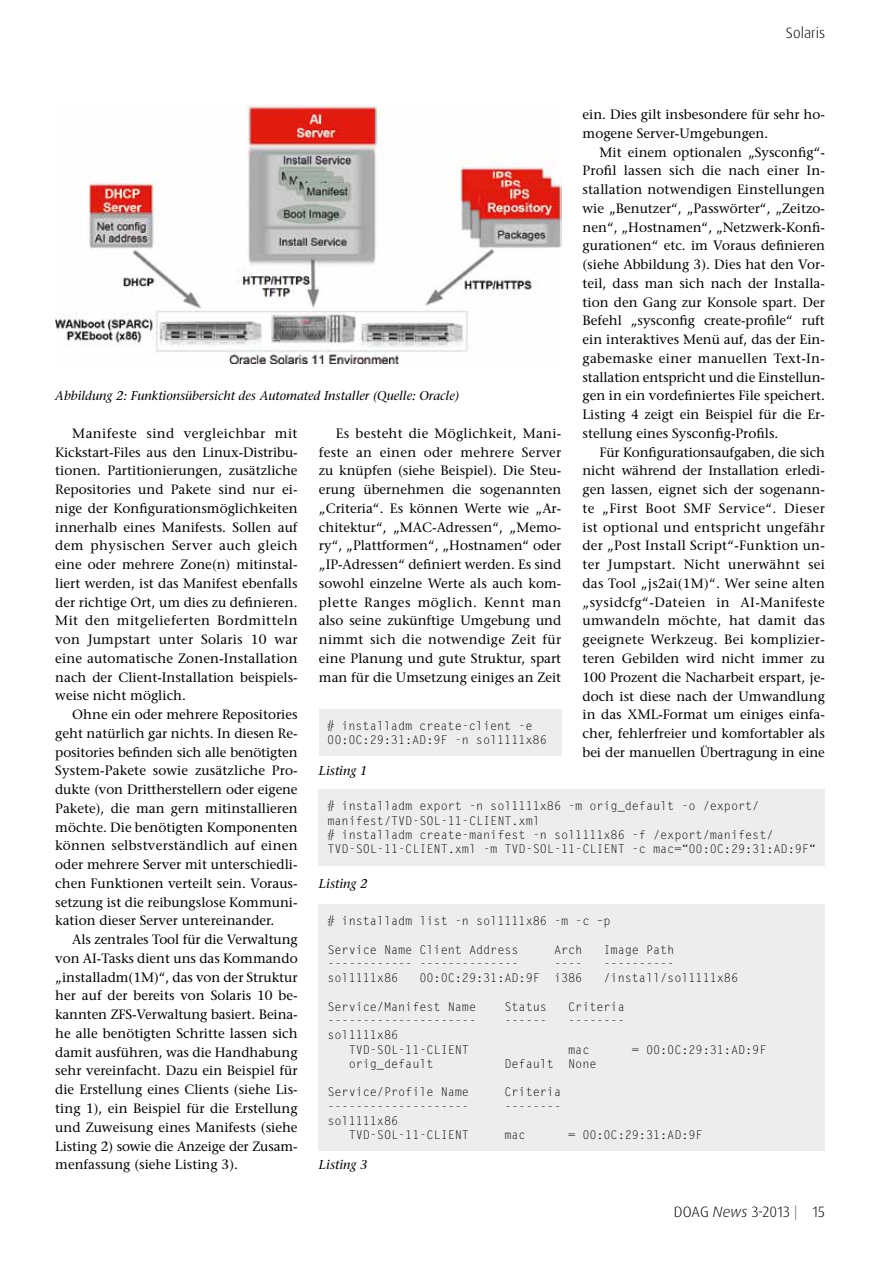
<style>
.page{position:relative;width:893px;height:1263px;background:#fff}
.page>*{position:absolute;margin:0;border:0;box-sizing:border-box;transform-origin:0 0}
.t1{font:300 15px "Dax Pro";color:#000}
.t2{font:500 13.5px/18.8px "Stone Serif Std";color:#000;text-align:justify}
.t3{font:italic 500 12.75px "Stone Serif Std";color:#000}
.t4{font:12px/14.2px "Letter Gothic Std";letter-spacing:-.01em;color:#000}
.s1{font-style:italic}
.s2{color:#706f6f}
</style>
<div class="page">
<img style="left:55px;top:105px;width:506px;height:258px">
<div style="left:319px;top:709px;width:242px;height:47px;background:#ededed"></div>
<div style="left:319px;top:789px;width:506px;height:77px;background:#ededed"></div>
<div style="left:319px;top:904px;width:506px;height:247px;background:#ededed"></div>
<p class="t1" style="left:786px;top:23px;width:41px">Solaris</p>
<p class="t2" style="left:583px;top:105px;width:244px">ein. Dies gilt insbesondere für sehr ho&shy;mogene Server-Umgebungen.</p>
<p class="t2" style="left:583px;top:143px;width:244px;text-indent:17px">Mit einem optionalen „Sysconfig“- Profil lassen sich die nach einer In&shy;stallation notwendigen Einstellungen wie „Benutzer“, „Passwörter“, „Zeitzo&shy;nen“, „Hostnamen“, „Netzwerk-Konfi&shy;gurationen“ etc. im Voraus definieren (siehe Abbildung 3). Dies hat den Vor&shy;teil, dass man sich nach der Installa&shy;tion den Gang zur Konsole spart. Der Befehl „sysconfig create-profile“ ruft ein interaktives Menü auf, das der Ein&shy;gabemaske einer manuellen Text-In&shy;stallation entspricht und die Einstellun&shy;gen in ein vordefiniertes File speichert.<br>Listing 4 zeigt ein Beispiel für die Er&shy;stellung eines Sysconfig-Profils.</p>
<p class="t2" style="left:583px;top:443px;width:244px;text-indent:17px">Für Konfigurationsaufgaben, die sich nicht während der Installation erledi&shy;gen lassen, eignet sich der sogenann&shy;te „First Boot SMF Service“. Dieser ist optional und entspricht ungefähr der „Post Install Script“-Funktion un&shy;ter Jumpstart. Nicht unerwähnt sei das Tool „js2ai(1M)“. Wer seine alten „sysidcfg“-Dateien in AI-Manifeste umwandeln möchte, hat damit das geeignete Werkzeug. Bei komplizier&shy;teren Gebilden wird nicht immer zu 100 Prozent die Nacharbeit erspart, je&shy;doch ist diese nach der Umwandlung in das XML-Format um einiges einfa&shy;cher, fehlerfreier und komfortabler als bei der manuellen Übertragung in eine</p>
<p class="t3" style="left:55px;top:388px;width:405px">Abbildung 2: Funktionsübersicht des Automated Installer (Quelle: Oracle)</p>
<p class="t2" style="left:55px;top:424px;width:244px;text-indent:17px">Manifeste sind vergleichbar mit Kickstart-Files aus den Linux-Distribu&shy;tionen. Partitionierungen, zusätzliche Repositories und Pakete sind nur ei&shy;nige der Konfigurationsmöglichkeiten innerhalb eines Manifests. Sollen auf dem physischen Server auch gleich eine oder mehrere Zone(n) mitinstal&shy;liert werden, ist das Manifest ebenfalls der richtige Ort, um dies zu definieren.<br>Mit den mitgelieferten Bordmitteln von Jumpstart unter Solaris 10 war eine automatische Zonen-Installation nach der Client-Installation beispiels&shy;weise nicht möglich.</p>
<p class="t2" style="left:55px;top:705px;width:244px;text-indent:17px">Ohne ein oder mehrere Repositories geht natürlich gar nichts. In diesen Re&shy;positories befinden sich alle benötigten System-Pakete sowie zusätzliche Pro&shy;dukte (von Drittherstellern oder eigene Pakete), die man gern mitinstallieren möchte. Die benötigten Komponenten können selbstverständlich auf einen oder mehrere Server mit unterschiedli&shy;chen Funktionen verteilt sein. Voraus&shy;setzung ist die reibungslose Kommuni&shy;kation dieser Server untereinander.</p>
<p class="t2" style="left:55px;top:930px;width:244px;text-indent:17px">Als zentrales Tool für die Verwaltung von AI-Tasks dient uns das Kommando „installadm(1M)“, das von der Struktur her auf der bereits von Solaris 10 be&shy;kannten ZFS-Verwaltung basiert. Beina&shy;he alle benötigten Schritte lassen sich damit ausführen, was die Handhabung sehr vereinfacht. Dazu ein Beispiel für die Erstellung eines Clients (siehe Lis&shy;ting 1), ein Beispiel für die Erstellung und Zuweisung eines Manifests (siehe Listing 2) sowie die Anzeige der Zusam&shy;menfassung (siehe Listing 3).</p>
<p class="t2" style="left:319px;top:424px;width:244px;text-indent:17px">Es besteht die Möglichkeit, Mani&shy;feste an einen oder mehrere Server zu knüpfen (siehe Beispiel). Die Steu&shy;erung übernehmen die sogenannten „Criteria“. Es können Werte wie „Ar&shy;chitektur“, „MAC-Adressen“, „Memo&shy;ry“, „Plattformen“, „Hostnamen“ oder „IP-Adressen“ definiert werden. Es sind sowohl einzelne Werte als auch kom&shy;plette Ranges möglich. Kennt man also seine zukünftige Umgebung und nimmt sich die notwendige Zeit für eine Planung und gute Struktur, spart man für die Umsetzung einiges an Zeit</p>
<p class="t4" style="left:327px;top:719px;width:221px"># installadm create-client -e<br>00:0C:29:31:AD:9F -n sol1111x86</p>
<p class="t3" style="left:319px;top:763px;width:50px">Listing 1</p>
<p class="t4" style="left:327px;top:799px;width:490px"># installadm export -n sol1111x86 -m orig_default -o /export/ manifest/TVD-SOL-11-CLIENT.xml<br># installadm create-manifest -n sol1111x86 -f /export/manifest/ TVD-SOL-11-CLIENT.xml -m TVD-SOL-11-CLIENT -c mac=“00:0C:29:31:AD:9F“</p>
<p class="t3" style="left:319px;top:876px;width:50px">Listing 2</p>
<p class="t4" style="left:327px;top:914px;width:285px"># installadm list -n sol1111x86 -m -c –p</p>
<p class="t4" style="left:327px;top:943px;width:193px">Service Name Client Address</p>
<p class="t4" style="left:554px;top:943px;width:30px">Arch</p>
<p class="t4" style="left:604px;top:943px;width:72px">Image Path</p>
<p class="t4" style="left:327px;top:957px;width:193px">------------ --------------</p>
<p class="t4" style="left:554px;top:957px;width:30px">----</p>
<p class="t4" style="left:604px;top:957px;width:72px">----------</p>
<p class="t4" style="left:327px;top:971px;width:72px">sol1111x86</p>
<p class="t4" style="left:419px;top:971px;width:164px">00:0C:29:31:AD:9F i386</p>
<p class="t4" style="left:604px;top:971px;width:136px">/install/sol1111x86</p>
<p class="t4" style="left:327px;top:1000px;width:150px">Service/Manifest Name</p>
<p class="t4" style="left:504px;top:1000px;width:44px">Status</p>
<p class="t4" style="left:568px;top:1000px;width:58px">Criteria</p>
<p class="t4" style="left:327px;top:1014px;width:150px">---------------------</p>
<p class="t4" style="left:504px;top:1014px;width:44px">------</p>
<p class="t4" style="left:568px;top:1014px;width:58px">--------</p>
<p class="t4" style="left:349px;top:1028px;width:122px;text-indent:-21px">sol1111x86<br>TVD-SOL-11-CLIENT</p>
<p class="t4" style="left:568px;top:1042px;width:23px">mac</p>
<p class="t4" style="left:632px;top:1042px;width:136px">= 00:0C:29:31:AD:9F</p>
<p class="t4" style="left:349px;top:1057px;width:87px">orig_default</p>
<p class="t4" style="left:504px;top:1057px;width:94px">Default None</p>
<p class="t4" style="left:327px;top:1085px;width:143px">Service/Profile Name</p>
<p class="t4" style="left:504px;top:1085px;width:58px">Criteria</p>
<p class="t4" style="left:327px;top:1099px;width:143px">--------------------</p>
<p class="t4" style="left:504px;top:1099px;width:58px">--------</p>
<p class="t4" style="left:349px;top:1114px;width:122px;text-indent:-21px">sol1111x86<br>TVD-SOL-11-CLIENT</p>
<p class="t4" style="left:504px;top:1128px;width:23px">mac</p>
<p class="t4" style="left:568px;top:1128px;width:136px">= 00:0C:29:31:AD:9F</p>
<p class="t3" style="left:319px;top:1157px;width:50px">Listing 3</p>
<p class="t1" style="left:674px;top:1202px;width:152px">DOAG <span class="s1">News</span> 3-2013 <span class="s2">|</span> 15</p>
</div>
